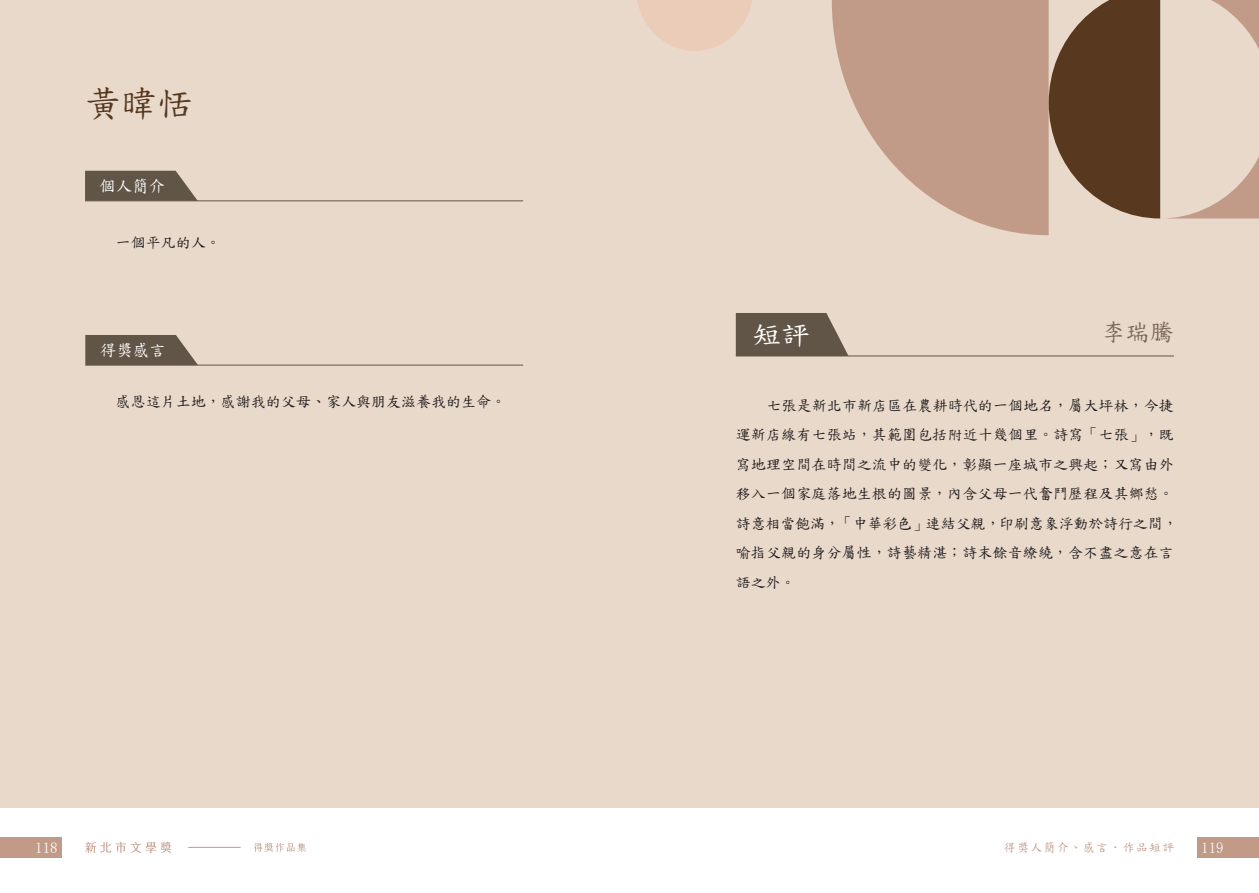
<style>
.page{position:relative;width:1259px;height:893px;background:#fff}
.page>*{position:absolute;margin:0;border:0;box-sizing:border-box;transform-origin:0 0}
.簡介-人名{font:36px "DF Kai Shu SB Estd BF";color:#57381f}
.短評-大標{font:28.5px "DF Kai Shu SB Estd BF";color:#fff}
.短評-評審名{font:24px "DF Kai Shu SB Estd BF";color:#796758}
.簡介-小標{font:16.5px "DF Kai Shu SB Estd BF";color:#fff}
.短評-內文{font:15px/29.5px "DF Kai Shu SB Estd BF";letter-spacing:.01em;color:#231f20}
.簡介-內文{font:15px "DF Kai Shu SB Estd BF";color:#231f20}
.t1{font:15px "Sim Sun";color:#fff}
.t2{font:12px "DF Kai Shu SB Estd BF";letter-spacing:.1em;color:#c29b88}
</style>
<div class="page">
<div style="left:0;top:837px;width:62px;height:20px;background:#c29b88"></div>
<div style="left:1197px;top:837px;width:62px;height:20px;background:#c29b88"></div>
<svg style="left:254px;top:843px;width:52px;height:9px"></svg>
<svg style="left:85px;top:842px;width:86px;height:11px"></svg>
<hr style="left:188px;top:847px;width:53px;height:1px;background:#c29b88">
<div style="left:0;top:0;width:1259px;height:808px;background:#e9d9ca"></div>
<svg style="left:832px;top:0;width:216px;height:235px;fill:#c29b88"></svg>
<svg style="left:637px;top:0;width:115px;height:51px"></svg>
<svg style="left:1048px;top:0;width:211px;height:218px"></svg>
<svg style="left:85px;top:335px;width:113px;height:30px"></svg>
<hr style="left:85px;top:365px;width:438px;height:1px;background:#605547">
<svg style="left:85px;top:171px;width:112px;height:29px"></svg>
<svg style="left:736px;top:313px;width:112px;height:43px"></svg>
<hr style="left:85px;top:200px;width:438px;height:1px;background:#605547">
<hr style="left:736px;top:356px;width:438px;height:1px;background:#605547">
<p class="簡介-人名" style="left:85px;top:85px;width:109px">黃暐恬</p>
<p class="簡介-小標" style="left:99px;top:178px;width:67px">個人簡介</p>
<p class="簡介-內文" style="left:116px;top:235px;width:106px">一個平凡的人。</p>
<p class="簡介-小標" style="left:100px;top:342px;width:67px">得獎感言</p>
<p class="簡介-內文" style="left:116px;top:394px;width:391px">感恩這片土地，感謝我的父母、家人與朋友滋養我的生命。</p>
<p class="短評-大標" style="left:753px;top:320px;width:73px">短評</p>
<p class="短評-評審名" style="left:1102px;top:320px;width:73px">李瑞騰</p>
<p class="短評-內文" style="left:736px;top:390px;width:447px;text-indent:31px">七張是新北市新店區在農耕時代的一個地名，屬大坪林，今捷運新店線有七張站，其範圍包括附近十幾個里。詩寫「七張」，既寫地理空間在時間之流中的變化，彰顯一座城市之興起；又寫由外移入一個家庭落地生根的圖景，內含父母一代奮鬥歷程及其鄉愁。詩意相當飽滿，「中華彩色」連結父親，印刷意象浮動於詩行之間，喻指父親的身分屬性，詩藝精湛；詩末餘音繚繞，含不盡之意在言語之外。</p>
<p class="t1" style="left:35px;top:840px;width:24px">118</p>
<p class="t2" style="left:1004px;top:841px;width:178px">得獎人簡介、感言．作品短評</p>
<p class="t1" style="left:1201px;top:840px;width:24px">119</p>
</div>
